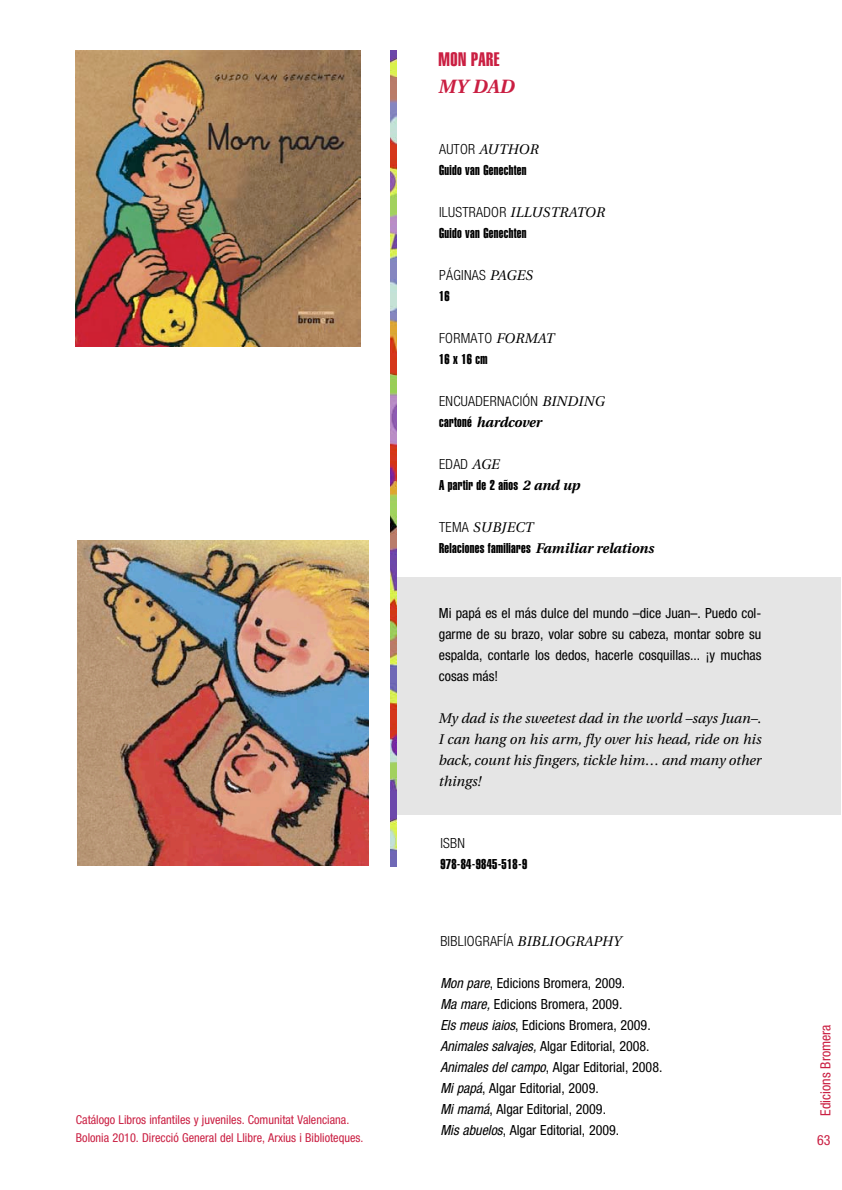
<style>
.page{position:relative;width:842px;height:1190px;background:#fff}
.page>*{position:absolute;margin:0;border:0;box-sizing:border-box;transform-origin:0 0}
.t1{font:19.25px "Helvetica LT Std Extra Comp";letter-spacing:.025em;color:#ca1f42}
.t2{font:italic 700 19.25px "Utopia";color:#ca1f42}
.t3{font:condensed 14px/21px "Helvetica Neue LT Std";color:#000;text-align:justify}
.t4{font:italic 14px/21px "Utopia";color:#000;text-align:justify}
.t5{font:14px "Helvetica LT Std Extra Comp";letter-spacing:.02em;color:#000}
.t6{font:300 condensed 14px "Helvetica Neue LT Std";letter-spacing:.02em;color:#000}
.t7{font:italic 14px "Utopia";letter-spacing:.02em;color:#000}
.t8{font:condensed 14px "Helvetica Neue LT Std";color:#ca1f42}
.t9{font:italic 700 14px "Utopia";color:#000}
.t10{font:condensed 12.25px/17.5px "Helvetica Neue LT Std";color:#ca1f42}
.s1{font-family:"Helvetica Neue LT Std";font-weight:300;font-style:normal;font-stretch:condensed}
.s2{font-family:"Utopia";font-weight:400;font-style:italic;font-stretch:normal}
.s3{font-family:"Helvetica LT Std Extra Comp";font-weight:400;font-style:normal}
.s4{font-family:"Utopia";font-weight:700;font-style:italic}
.s5{font-style:italic}
</style>
<div class="page">
<img style="left:76px;top:50px;width:284px;height:297px">
<img style="left:77px;top:540px;width:291px;height:325px">
<div style="left:394px;top:577px;width:446px;height:237px;background:#e5e5e5"></div>
<img style="left:390px;top:51px;width:7px;height:816px">
<p class="t10" style="left:76px;top:1113px;width:289px">Catálogo Libros infantiles y juveniles. Comunitat Valenciana.<br>Bolonia 2010. Direcció General del Llibre, Arxius i Biblioteques.</p>
<h1 class="t1" style="left:438px;top:53px;width:62px">MON PARE</h1>
<h1 class="t2" style="left:438px;top:78px;width:78px">MY DAD</h1>
<p class="t4" style="left:439px;top:140px;width:101px"><span class="s1">AUTOR</span> AUTHOR</p>
<p class="t5" style="left:439px;top:165px;width:89px">Guido van Genechten</p>
<p class="t7" style="left:439px;top:206px;width:167px"><span class="s1">ILUSTRADOR</span> ILLUSTRATOR</p>
<p class="t5" style="left:439px;top:228px;width:89px">Guido van Genechten</p>
<p class="t6" style="left:439px;top:270px;width:95px">PÁGINAS <span class="s2">PAGES</span></p>
<p class="t5" style="left:439px;top:291px;width:12px">16</p>
<p class="t6" style="left:439px;top:333px;width:117px">FORMATO <span class="s2">FORMAT</span></p>
<p class="t5" style="left:439px;top:354px;width:50px">16 x 16 cm</p>
<p class="t6" style="left:439px;top:396px;width:167px">ENCUADERNACIÓN <span class="s2">BINDING</span></p>
<p class="t9" style="left:439px;top:416px;width:104px"><span class="s3">cartoné</span> hardcover</p>
<p class="t6" style="left:439px;top:459px;width:62px">EDAD <span class="s2">AGE</span></p>
<p class="t5" style="left:439px;top:480px;width:143px">A partir de 2 años <span class="s4">2 and up</span></p>
<p class="t7" style="left:439px;top:521px;width:96px"><span class="s1">TEMA</span> SUBJECT</p>
<p class="t5" style="left:439px;top:543px;width:217px">Relaciones familiares <span class="s4">Familiar relations</span></p>
<p class="t3" style="left:439px;top:604px;width:324px">Mi papá es el más dulce del mundo –dice Juan–. Puedo col&shy;garme de su brazo, volar sobre su cabeza, montar sobre su espalda, contarle los dedos, hacerle cosquillas... ¡y muchas cosas más!</p>
<p class="t4" style="left:439px;top:709px;width:324px">My dad is the sweetest dad in the world –says Juan–.<br>I can hang on his arm, fly over his head, ride on his back, count his fingers, tickle him… and many other things!</p>
<p class="t6" style="left:440px;top:838px;width:26px">ISBN</p>
<p class="t5" style="left:440px;top:859px;width:88px">978-84-9845-518-9</p>
<p class="t6" style="left:440px;top:936px;width:183px">BIBLIOGRAFÍA <span class="s2">BIBLIOGRAPHY</span></p>
<p class="t3" style="left:440px;top:975px;width:224px;text-align:left"><span class="s5">Mon pare</span>, Edicions Bromera, 2009.<br><span class="s5">Ma mare,</span> Edicions Bromera, 2009.<br><span class="s5">Els meus iaios</span>, Edicions Bromera, 2009.<br><span class="s5">Animales salvajes,</span> Algar Editorial, 2008.<br><span class="s5">Animales del campo</span>, Algar Editorial, 2008.<br><span class="s5">Mi papá</span>, Algar Editorial, 2009.<br><span class="s5">Mi mamá</span>, Algar Editorial, 2009.<br><span class="s5">Mis abuelos</span>, Algar Editorial, 2009.</p>
<p class="t8" style="left:820px;top:1116px;width:93px;rotate:-90deg">Edicions Bromera</p>
<p class="t8" style="left:817px;top:1135px;width:15px">63</p>
</div>
